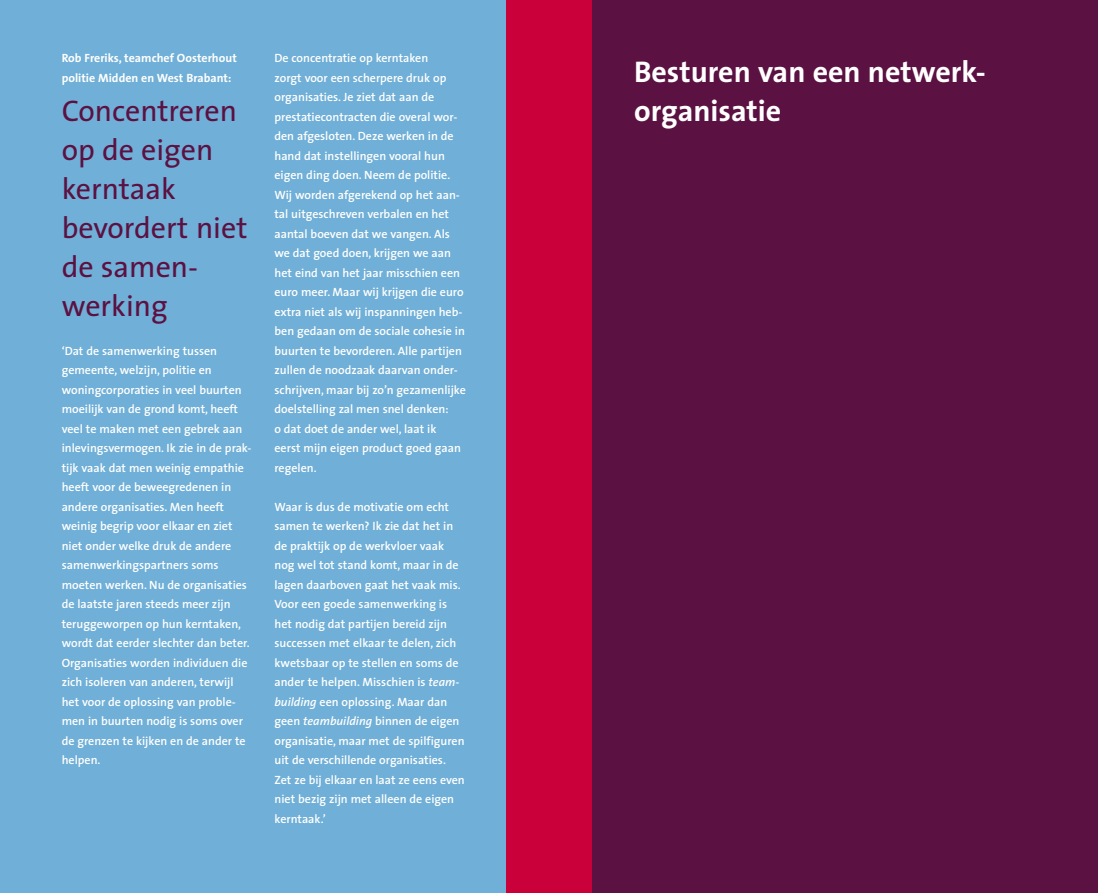
<style>
.page{position:relative;width:1098px;height:893px;background:#fff}
.page>*{position:absolute;margin:0;border:0;box-sizing:border-box;transform-origin:0 0}
.t1{font:30px/39px "The Sans";color:#5b1141}
.t2{font:700 30px/39px "The Sans";color:#fff}
.t3{font:600 12px/19.5px "The Sans";color:#fff}
.t4{font:700 12px/19.5px "The Sans";color:#fff}
.s1{font-style:italic}
</style>
<div class="page">
<div style="left:549px;top:0;width:548px;height:893px;background:#5b1141"></div>
<div style="left:549px;top:0;width:42px;height:893px;background:#c90039"></div>
<div style="left:0;top:0;width:549px;height:893px;background:#70afd7"></div>
<div style="left:506px;top:0;width:43px;height:893px;background:#c90039"></div>
<p class="t4" style="left:62px;top:48px;width:176px">Rob Freriks, teamchef Oosterhout politie Midden en West Brabant:</p>
<h1 class="t1" style="left:62px;top:90px;width:187px">Concentreren op de eigen kerntaak bevordert niet de samen&shy;werking</h1>
<p class="t3" style="left:62px;top:340px;width:191px">‘Dat de samenwerking tussen gemeente, welzijn, politie en woningcorporaties in veel buurten moeilijk van de grond komt, heeft veel te maken met een gebrek aan inlevingsvermogen. Ik zie in de prak&shy;tijk vaak dat men weinig empathie heeft voor de beweegredenen in andere organisaties. Men heeft weinig begrip voor elkaar en ziet niet onder welke druk de andere samenwerkingspartners soms moeten werken. Nu de organisaties de laatste jaren steeds meer zijn teruggeworpen op hun kerntaken, wordt dat eerder slechter dan beter.<br>Organisaties worden individuen die zich isoleren van anderen, terwijl het voor de oplossing van proble&shy;men in buurten nodig is soms over de grenzen te kijken en de ander te helpen.</p>
<p class="t3" style="left:274px;top:48px;width:193px">De concentratie op kerntaken<br>zorgt voor een scherpere druk op organisaties. Je ziet dat aan de prestatiecontracten die overal wor&shy;den afgesloten. Deze werken in de hand dat instellingen vooral hun eigen ding doen. Neem de politie.<br>Wij worden afgerekend op het aan&shy;tal uitgeschreven verbalen en het aantal boeven dat we vangen. Als we dat goed doen, krijgen we aan het eind van het jaar misschien een euro meer. Maar wij krijgen die euro extra niet als wij inspanningen heb&shy;ben gedaan om de sociale cohesie in buurten te bevorderen. Alle partijen zullen de noodzaak daarvan onder&shy;schrijven, maar bij zo’n gezamenlijke doelstelling zal men snel denken:<br>o dat doet de ander wel, laat ik<br>eerst mijn eigen product goed gaan regelen.</p>
<p class="t3" style="left:274px;top:496px;width:192px">Waar is dus de motivatie om echt samen te werken? Ik zie dat het in de praktijk op de werkvloer vaak nog wel tot stand komt, maar in de lagen daarboven gaat het vaak mis.<br>Voor een goede samenwerking is het nodig dat partijen bereid zijn successen met elkaar te delen, zich kwetsbaar op te stellen en soms de ander te helpen. Misschien is <span class="s1">team&shy;building</span> een oplossing. Maar dan geen <span class="s1">teambuilding</span> binnen de eigen organisatie, maar met de spilfiguren uit de verschillende organisaties.<br>Zet ze bij elkaar en laat ze eens even niet bezig zijn met alleen de eigen kerntaak.’</p>
<h1 class="t2" style="left:634px;top:51px;width:353px">Besturen van een netwerk&shy;organisatie</h1>
</div>
